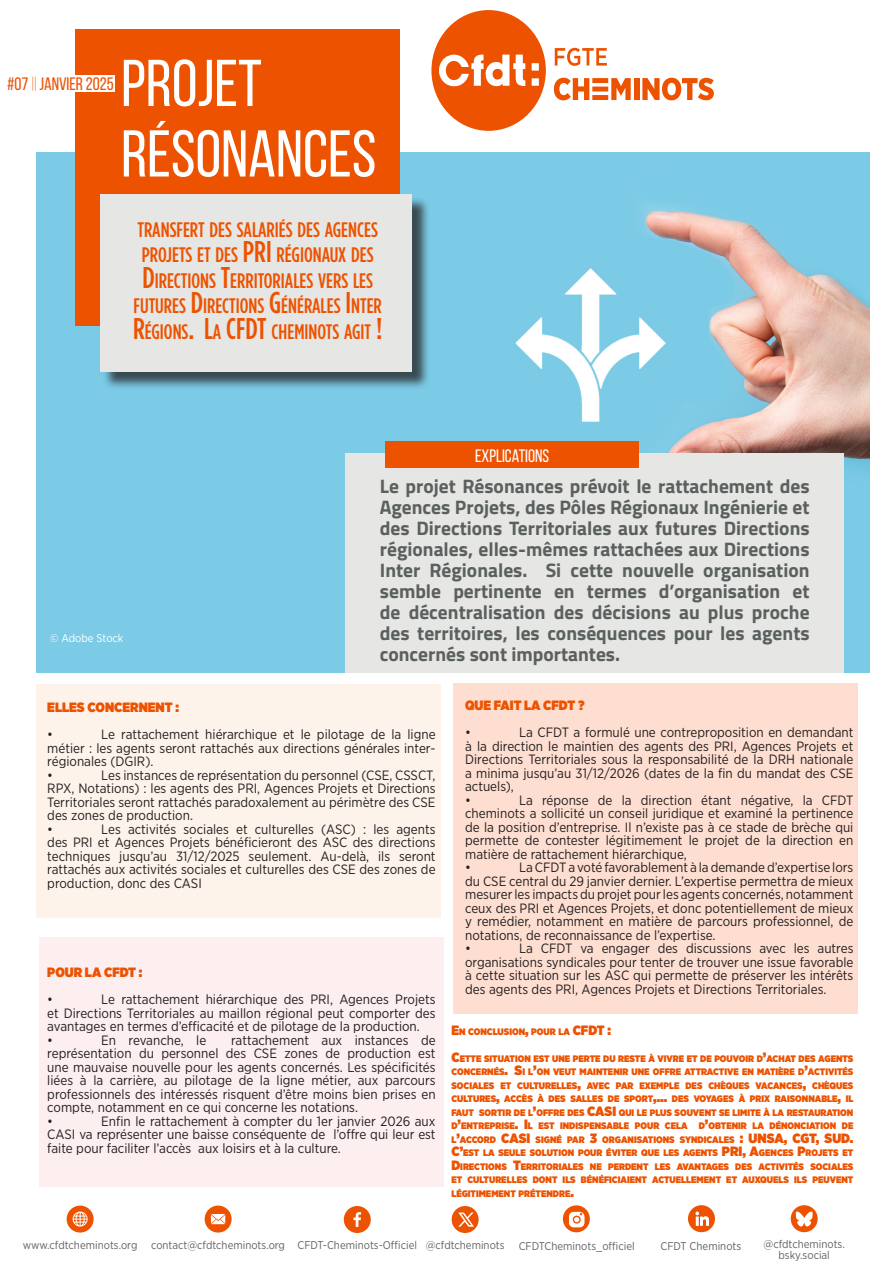
<style>
.page{position:relative;width:893px;height:1263px;background:#fff}
.page>*{position:absolute;margin:0;border:0;box-sizing:border-box;transform-origin:0 0}
.Header_Bebas_60_White{font:66px/70.5px "Bebas Neue";color:#fff}
.Content_Titillium_9_SBold_White{font:500 21px/25.5px "Gotham Condensed";color:#ed5200;text-align:center}
.Content_Titillium_18_Gray{font:700 19.5px/21px "Titillium Web";color:#5a605e;text-align:justify}
.Small_Header_15_Blue{font:18px "Bebas Neue";color:#ed5200}
.Small_Header_12_C_White{font:18px "Bebas Neue";color:#fff}
.t1{font:13.5px/13.5px "Gotham Narrow";color:#231f20;text-align:justify}
.t2{font:900 13.5px "Gotham Narrow";color:#ed5200}
.t3{font:900 13.5px "Gotham Narrow";color:#ed5200}
.Style_de_paragraphe_1{font:11.25px/11.2px "Gotham Narrow";color:#636366;text-align:center}
.t4{font:11.25px "Gotham Narrow";color:#fff}
.t5{font:900 9.45px/13.5px "Gotham Narrow";color:#ed5200}
.s1{font-size:30px}
.s2{font-size:13.5px}
</style>
<div class="page">
<div style="left:453px;top:683px;width:405px;height:331px;background:#fdded0"></div>
<div style="left:39px;top:936px;width:405px;height:250px;background:#fdeeef"></div>
<img style="left:36px;top:152px;width:834px;height:520px">
<div style="left:345px;top:453px;width:499px;height:219px;background:#e6e6e4"></div>
<div style="left:75px;top:29px;width:325px;height:296px;background:#ed5200"></div>
<div style="left:74px;top:76px;width:41px;height:16px;background:#fff"></div>
<div style="left:385px;top:442px;width:254px;height:26px;background:#ed5200"></div>
<svg style="left:555px;top:48px;width:52px;height:18px"></svg>
<svg style="left:554px;top:78px;width:77px;height:22px"></svg>
<div style="left:634px;top:78px;width:5px;height:22px;background:#ed5200"></div>
<svg style="left:642px;top:78px;width:72px;height:22px"></svg>
<div style="left:431px;top:10px;width:115px;height:121px;background:#ed5200;border-radius:50%"></div>
<svg style="left:439px;top:54px;width:86px;height:33px"></svg>
<svg style="left:532px;top:63px;width:7px;height:8px"></svg>
<svg style="left:532px;top:78px;width:7px;height:8px"></svg>
<div style="left:103px;top:197px;width:327px;height:193px;background:#231f20;opacity:.75"></div>
<div style="left:100px;top:194px;width:312px;height:177px;background:#e6e6e4"></div>
<div style="left:67px;top:1205px;width:27px;height:27px;background:#ed5200;border-radius:50%"></div>
<svg style="left:73px;top:1211px;width:15px;height:15px"></svg>
<svg style="left:205px;top:1205px;width:27px;height:27px"></svg>
<svg style="left:211px;top:1214px;width:14px;height:10px"></svg>
<div style="left:344px;top:1206px;width:27px;height:27px;background:#ed5200;border-radius:50%"></div>
<svg style="left:353px;top:1212px;width:8px;height:15px"></svg>
<svg style="left:563px;top:1205px;width:27px;height:27px"></svg>
<svg style="left:569px;top:1212px;width:16px;height:15px"></svg>
<div style="left:452px;top:1206px;width:27px;height:27px;background:#ed5200;border-radius:50%"></div>
<svg style="left:458px;top:1212px;width:16px;height:15px"></svg>
<div style="left:688px;top:1205px;width:27px;height:27px;background:#ed5200;border-radius:50%"></div>
<svg style="left:695px;top:1211px;width:14px;height:15px"></svg>
<div style="left:791px;top:1205px;width:27px;height:27px;background:#ed5200;border-radius:50%"></div>
<svg style="left:796px;top:1211px;width:17px;height:16px"></svg>
<div style="left:36px;top:683px;width:405px;height:234px;background:#fef3eb"></div>
<p class="Small_Header_15_Blue" style="left:7px;top:74px;width:108px">#07 || JANVIER 2025</p>
<p class="Header_Bebas_60_White" style="left:121px;top:47px;width:257px">PROJET<br>RÉSONANCES</p>
<p class="Content_Titillium_9_SBold_White" style="left:133px;top:217px;width:251px">TRANSFERT DES SALARIÉS DES AGENCES PROJETS ET DES <span class="s1">PRI</span> RÉGIONAUX DES <span class="s1">D</span>IRECTIONS <span class="s1">T</span>ERRITORIALES VERS LES FUTURES <span class="s1">D</span>IRECTIONS <span class="s1">G</span>ÉNÉRALES <span class="s1">I</span>NTER <span class="s1">R</span>ÉGIONS<span class="s1">. L</span>A <span class="s1">CFDT</span> CHEMINOTS AGIT <span class="s1">!</span></p>
<p class="Small_Header_12_C_White" style="left:475px;top:446px;width:76px">EXPLICATIONS</p>
<p class="t4" style="left:50px;top:631px;width:75px">© Adobe Stock</p>
<p class="Content_Titillium_18_Gray" style="left:380px;top:474px;width:431px">Le projet Résonances prévoit le rattachement des Agences Projets, des Pôles Régionaux Ingénierie et des Directions Territoriales aux futures Directions régionales, elles-mêmes rattachées aux Directions Inter Régionales. Si cette nouvelle organisation semble pertinente en termes d’organisation et de décentralisation des décisions au plus proche des territoires, les conséquences pour les agents concernés sont importantes.</p>
<p class="t2" style="left:47px;top:698px;width:133px">ELLES CONCERNENT :</p>
<p class="t1" style="left:47px;top:728px;width:7px">•</p>
<p class="t1" style="left:47px;top:728px;width:390px;text-indent:54px">Le rattachement hiérarchique et le pilotage de la ligne métier : les agents seront rattachés aux directions générales inter&shy;régionales (DGIR).</p>
<p class="t1" style="left:47px;top:768px;width:7px">•</p>
<p class="t1" style="left:47px;top:768px;width:390px;text-indent:54px">Les instances de représentation du personnel (CSE, CSSCT, RPX, Notations) : les agents des PRI, Agences Projets et Directions Territoriales seront rattachés paradoxalement au périmètre des CSE des zones de production.</p>
<p class="t1" style="left:47px;top:822px;width:7px">•</p>
<p class="t1" style="left:47px;top:822px;width:390px;text-indent:54px">Les activités sociales et culturelles (ASC) : les agents des PRI et Agences Projets bénéficieront des ASC des directions techniques jusqu’au 31/12/2025 seulement. Au-delà, ils seront rattachés aux activités sociales et culturelles des CSE des zones de production, donc des CASI</p>
<p class="t2" style="left:47px;top:963px;width:97px">POUR LA CFDT :</p>
<p class="t1" style="left:47px;top:992px;width:7px">•</p>
<p class="t1" style="left:47px;top:992px;width:390px;text-indent:54px">Le rattachement hiérarchique des PRI, Agences Projets et Directions Territoriales au maillon régional peut comporter des avantages en termes d’efficacité et de pilotage de la production.</p>
<p class="t1" style="left:47px;top:1033px;width:7px">•</p>
<p class="t1" style="left:101px;top:1033px;width:106px">En revanche, le</p>
<p class="t1" style="left:47px;top:1033px;width:390px;text-indent:184px">rattachement aux instances de représentation du personnel des CSE zones de production est une mauvaise nouvelle pour les agents concernés. Les spécificités liées à la carrière, au pilotage de la ligne métier, aux parcours professionnels des intéressés risquent d’être moins bien prises en compte, notamment en ce qui concerne les notations.</p>
<p class="t1" style="left:47px;top:1114px;width:7px">•</p>
<p class="t1" style="left:47px;top:1114px;width:390px;text-indent:54px">Enfin le rattachement à compter du 1er janvier 2026 aux CASI va représenter une baisse conséquente de l’offre qui leur est faite pour faciliter l’accès aux loisirs et à la culture.</p>
<p class="t2" style="left:465px;top:696px;width:121px">QUE FAIT LA CFDT ?</p>
<p class="t1" style="left:465px;top:725px;width:7px">•</p>
<p class="t1" style="left:465px;top:725px;width:390px;text-indent:54px">La CFDT a formulé une contreproposition en demandant à la direction le maintien des agents des PRI, Agences Projets et Directions Territoriales sous la responsabilité de la DRH nationale a minima jusqu’au 31/12/2026 (dates de la fin du mandat des CSE actuels),</p>
<p class="t1" style="left:465px;top:793px;width:7px">•</p>
<p class="t1" style="left:465px;top:793px;width:390px;text-indent:54px">La réponse de la direction étant négative, la CFDT cheminots a sollicité un conseil juridique et examiné la pertinence de la position d’entreprise. Il n’existe pas à ce stade de brèche qui permette de contester légitimement le projet de la direction en matière de rattachement hiérarchique,</p>
<p class="t1" style="left:465px;top:860px;width:7px">•</p>
<p class="t1" style="left:465px;top:860px;width:390px;text-indent:54px">La CFDT a voté favorablement à la demande d’expertise lors du CSE central du 29 janvier dernier. L’expertise permettra de mieux mesurer les impacts du projet pour les agents concernés, notamment ceux des PRI et Agences Projets, et donc potentiellement de mieux y remédier, notamment en matière de parcours professionnel, de notations, de reconnaissance de l’expertise.</p>
<p class="t1" style="left:465px;top:941px;width:7px">•</p>
<p class="t1" style="left:465px;top:941px;width:390px;text-indent:54px">La CFDT va engager des discussions avec les autres organisations syndicales pour tenter de trouver une issue favorable à cette situation sur les ASC qui permette de préserver les intérêts des agents des PRI, Agences Projets et Directions Territoriales.</p>
<p class="t5" style="left:451px;top:1024px;width:161px"><span class="s2">E</span>N CONCLUSION<span class="s2">,</span> POUR LA <span class="s2">CFDT :</span></p>
<p class="t5" style="left:451px;top:1051px;width:15px"><span class="s2">C</span>ETTE</p>
<p class="t5" style="left:451px;top:1051px;width:403px;text-align:justify;text-indent:33px">SITUATION EST UNE PERTE DU RESTE À VIVRE ET DE POUVOIR D<span class="s2">’</span>ACHAT DES AGENTS CONCERNÉS<span class="s2">. S</span>I L<span class="s2">’</span>ON VEUT MAINTENIR UNE OFFRE ATTRACTIVE EN MATIÈRE D<span class="s2">’</span>ACTIVITÉS SOCIALES ET CULTURELLES<span class="s2">,</span> AVEC PAR EXEMPLE DES CHÈQUES VACANCES<span class="s2">,</span> CHÈQUES CULTURES<span class="s2">,</span> ACCÈS À DES SALLES DE SPORT<span class="s2">,…</span> DES VOYAGES À PRIX RAISONNABLE<span class="s2">,</span> IL FAUT SORTIR DE L<span class="s2">’</span>OFFRE DES <span class="s2">CASI</span></p>
<p class="t5" style="left:451px;top:1105px;width:403px;text-indent:167px">QUI LE PLUS SOUVENT SE LIMITE À LA RESTAURATION<br>D<span class="s2">’</span>ENTREPRISE<span class="s2">. I</span>L EST INDISPENSABLE POUR CELA D<span class="s2">’</span>OBTENIR LA DÉNONCIATION DE<br>L<span class="s2">’</span>ACCORD <span class="s2">CASI</span></p>
<p class="t5" style="left:536px;top:1132px;width:223px">SIGNÉ PAR <span class="s2">3</span> ORGANISATIONS SYNDICALES <span class="s2">: UNSA</span></p>
<p class="t3" style="left:784px;top:1129px;width:71px">, CGT, SU D.</p>
<p class="t5" style="left:451px;top:1146px;width:403px"><span class="s2">C’</span>EST LA SEULE SOLUTION POUR ÉVITER QUE LES AGENTS <span class="s2">PRI, A</span>GENCES <span class="s2">P</span>ROJETS ET <span class="s2">D</span>IRECTIONS <span class="s2">T</span>ERRITORIALES NE PERDENT LES AVANTAGES DES ACTIVITÉS SOCIALES ET CULTURELLES DONT ILS BÉNÉFICIAIENT ACTUELLEMENT ET AUXQUELS ILS PEUVENT LÉGITIMEMENT PRÉTENDRE<span class="s2">.</span></p>
<p class="Style_de_paragraphe_1" style="left:23px;top:1239px;width:116px">www.cfdtcheminots.org</p>
<p class="Style_de_paragraphe_1" style="left:151px;top:1239px;width:135px">contact@cfdtcheminots.org</p>
<p class="Style_de_paragraphe_1" style="left:297px;top:1239px;width:121px">CFDT-Cheminots-Officiel</p>
<p class="Style_de_paragraphe_1" style="left:426px;top:1239px;width:80px">@cfdtcheminots</p>
<p class="Style_de_paragraphe_1" style="left:519px;top:1240px;width:118px">CFDTCheminots_officiel</p>
<p class="Style_de_paragraphe_1" style="left:660px;top:1240px;width:82px">CFDT Cheminots</p>
<p class="Style_de_paragraphe_1" style="left:763px;top:1238px;width:83px">@cfdtcheminots. bsky.social</p>
</div>
